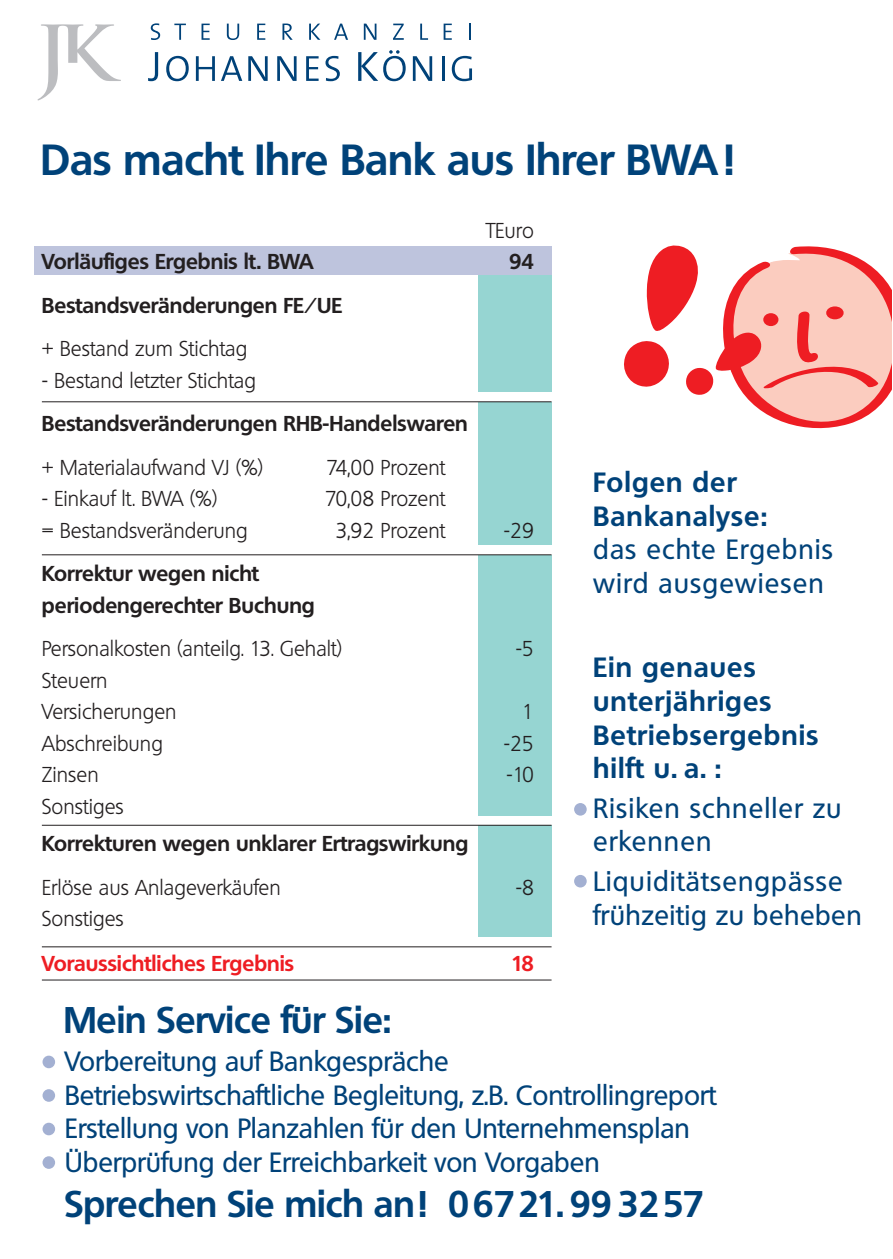
<style>
.page{position:relative;width:893px;height:1259px;background:#fff}
.page>*{position:absolute;margin:0;border:0;box-sizing:border-box;transform-origin:0 0}
.t1{font:700 42.3px "Quebec";color:#004279}
.t2{font:700 36px "Quebec";color:#004279}
.t3{font:500 27px/33.6px "Quebec";color:#004279}
.t4{font:500 27px/33.6px "Quebec";letter-spacing:.04em;color:#004279}
.t5{font:700 27px/33.6px "Quebec";letter-spacing:.04em;color:#004279}
.t6{font:300 21px/31.5px "Quebec";color:#231f20}
.t7{font:700 21px/31.5px "Quebec";color:#231f20}
.t8{font:700 21px "Quebec";color:#ee1d23}
</style>
<div class="page">
<div style="left:478px;top:825px;width:74px;height:111px;background:#96d5d2"></div>
<div style="left:478px;top:555px;width:74px;height:260px;background:#96d5d2"></div>
<div style="left:478px;top:402px;width:74px;height:143px;background:#96d5d2"></div>
<div style="left:34px;top:246px;width:518px;height:29px;background:#bec4dd"></div>
<svg style="left:151px;top:23px;width:9px;height:17px"></svg>
<svg style="left:174px;top:24px;width:12px;height:16px"></svg>
<svg style="left:202px;top:24px;width:8px;height:16px"></svg>
<svg style="left:227px;top:24px;width:12px;height:16px"></svg>
<svg style="left:257px;top:24px;width:8px;height:16px"></svg>
<svg style="left:282px;top:24px;width:11px;height:16px"></svg>
<svg style="left:309px;top:24px;width:11px;height:16px"></svg>
<svg style="left:334px;top:24px;width:14px;height:16px"></svg>
<svg style="left:364px;top:24px;width:12px;height:16px"></svg>
<svg style="left:393px;top:24px;width:11px;height:16px"></svg>
<svg style="left:420px;top:24px;width:8px;height:16px"></svg>
<svg style="left:444px;top:24px;width:8px;height:16px"></svg>
<svg style="left:469px;top:24px;width:2px;height:16px"></svg>
<svg style="left:148px;top:52px;width:10px;height:29px"></svg>
<svg style="left:166px;top:56px;width:23px;height:25px"></svg>
<svg style="left:196px;top:56px;width:19px;height:25px"></svg>
<svg style="left:221px;top:56px;width:21px;height:25px"></svg>
<svg style="left:248px;top:56px;width:20px;height:25px"></svg>
<svg style="left:277px;top:56px;width:20px;height:25px"></svg>
<svg style="left:306px;top:56px;width:13px;height:25px"></svg>
<svg style="left:325px;top:56px;width:15px;height:25px"></svg>
<svg style="left:358px;top:50px;width:48px;height:31px"></svg>
<svg style="left:413px;top:56px;width:19px;height:25px"></svg>
<hr style="left:442px;top:56px;width:3px;height:25px;background:#004279">
<svg style="left:452px;top:56px;width:20px;height:25px"></svg>
<svg style="left:38px;top:24px;width:83px;height:76px"></svg>
<div style="left:574px;top:803px;width:13px;height:12px;background:#a3b0d2;border-radius:50%"></div>
<div style="left:43px;top:1055px;width:12px;height:13px;background:#a3b0d2;border-radius:50%"></div>
<div style="left:43px;top:1089px;width:12px;height:12px;background:#a3b0d2;border-radius:50%"></div>
<div style="left:43px;top:1122px;width:12px;height:13px;background:#a3b0d2;border-radius:50%"></div>
<div style="left:43px;top:1156px;width:12px;height:12px;background:#a3b0d2;border-radius:50%"></div>
<div style="left:574px;top:875px;width:13px;height:12px;background:#a3b0d2;border-radius:50%"></div>
<hr style="left:42px;top:401px;width:510px;height:1px;background:#231f20">
<hr style="left:42px;top:554px;width:510px;height:1px;background:#231f20">
<hr style="left:42px;top:824px;width:510px;height:1px;background:#231f20">
<hr style="left:42px;top:946px;width:510px;height:1px;background:#231f20">
<hr style="left:42px;top:979px;width:510px;height:1px;background:#231f20">
<div style="left:478px;top:275px;width:74px;height:117px;background:#96d5d2"></div>
<svg style="left:624px;top:245px;width:268px;height:184px"></svg>
<h1 class="t1" style="left:41px;top:132px;width:695px">Das macht Ihre Bank aus Ihrer BWA !</h1>
<p class="t6" style="left:486px;top:214px;width:49px">TEuro</p>
<p class="t7" style="left:42px;top:245px;width:273px">Vorläufiges Ergebnis lt. BWA</p>
<p class="t7" style="left:509px;top:245px;width:26px">94</p>
<p class="t7" style="left:42px;top:289px;width:302px">Bestandsveränderungen FE/UE</p>
<p class="t6" style="left:42px;top:333px;width:207px">+ Bestand zum Stichtag</p>
<p class="t6" style="left:42px;top:364px;width:216px">- Bestand letzter Stichtag</p>
<p class="t7" style="left:42px;top:407px;width:428px">Bestandsveränderungen RHB-Handelswaren</p>
<p class="t6" style="left:42px;top:451px;width:223px">+ Materialaufwand VJ (%)</p>
<p class="t6" style="left:326px;top:451px;width:121px">74,00 Prozent</p>
<p class="t6" style="left:42px;top:483px;width:177px">- Einkauf lt. BWA (%)</p>
<p class="t6" style="left:325px;top:483px;width:122px">70,08 Prozent</p>
<p class="t6" style="left:42px;top:514px;width:207px">= Bestandsveränderung</p>
<p class="t6" style="left:336px;top:514px;width:111px">3,92 Prozent</p>
<p class="t6" style="left:504px;top:514px;width:32px">-29</p>
<p class="t7" style="left:42px;top:557px;width:274px">Korrektur wegen nicht periodengerechter Buchung</p>
<p class="t6" style="left:42px;top:633px;width:302px">Personalkosten (anteilg. 13. Gehalt)</p>
<p class="t6" style="left:516px;top:633px;width:20px">-5</p>
<p class="t6" style="left:42px;top:664px;width:136px">Steuern<br>Versicherungen</p>
<p class="t6" style="left:522px;top:696px;width:13px">1</p>
<p class="t6" style="left:42px;top:727px;width:123px">Abschreibung</p>
<p class="t6" style="left:504px;top:727px;width:32px">-25</p>
<p class="t6" style="left:42px;top:759px;width:58px">Zinsen</p>
<p class="t6" style="left:507px;top:759px;width:29px">-10</p>
<p class="t6" style="left:42px;top:790px;width:84px">Sonstiges</p>
<p class="t7" style="left:42px;top:827px;width:428px">Korrekturen wegen unklarer Ertragswirkung</p>
<p class="t6" style="left:42px;top:871px;width:240px">Erlöse aus Anlageverkäufen</p>
<p class="t6" style="left:516px;top:871px;width:20px">-8</p>
<p class="t6" style="left:42px;top:903px;width:84px">Sonstiges</p>
<p class="t8" style="left:42px;top:949px;width:254px">Voraussichtliches Ergebnis</p>
<p class="t8" style="left:511px;top:949px;width:24px">18</p>
<h2 class="t2" style="left:64px;top:996px;width:329px">Mein Service für Sie:</h2>
<p class="t5" style="left:593px;top:465px;width:176px">Folgen der<br>Bankanalyse:</p>
<p class="t4" style="left:593px;top:532px;width:241px">das echte Ergebnis wird ausgewiesen</p>
<p class="t5" style="left:593px;top:650px;width:227px">Ein genaues unterjähriges<br>Betriebsergebnis hilft u. a. :</p>
<p class="t4" style="left:593px;top:791px;width:250px">Risiken schneller zu erkennen</p>
<p class="t4" style="left:593px;top:864px;width:270px">Liquiditätsengpässe frühzeitig zu beheben</p>
<p class="t3" style="left:65px;top:1044px;width:653px">Vorbereitung auf Bankgespräche<br>Betriebswirtschaftliche Begleitung, z.B. Controllingreport Erstellung von Planzahlen für den Unternehmensplan Überprüfung der Erreichbarkeit von Vorgaben</p>
<h2 class="t2" style="left:65px;top:1180px;width:640px">Sprechen Sie mich an! 06721. 99 3257</h2>
</div>
